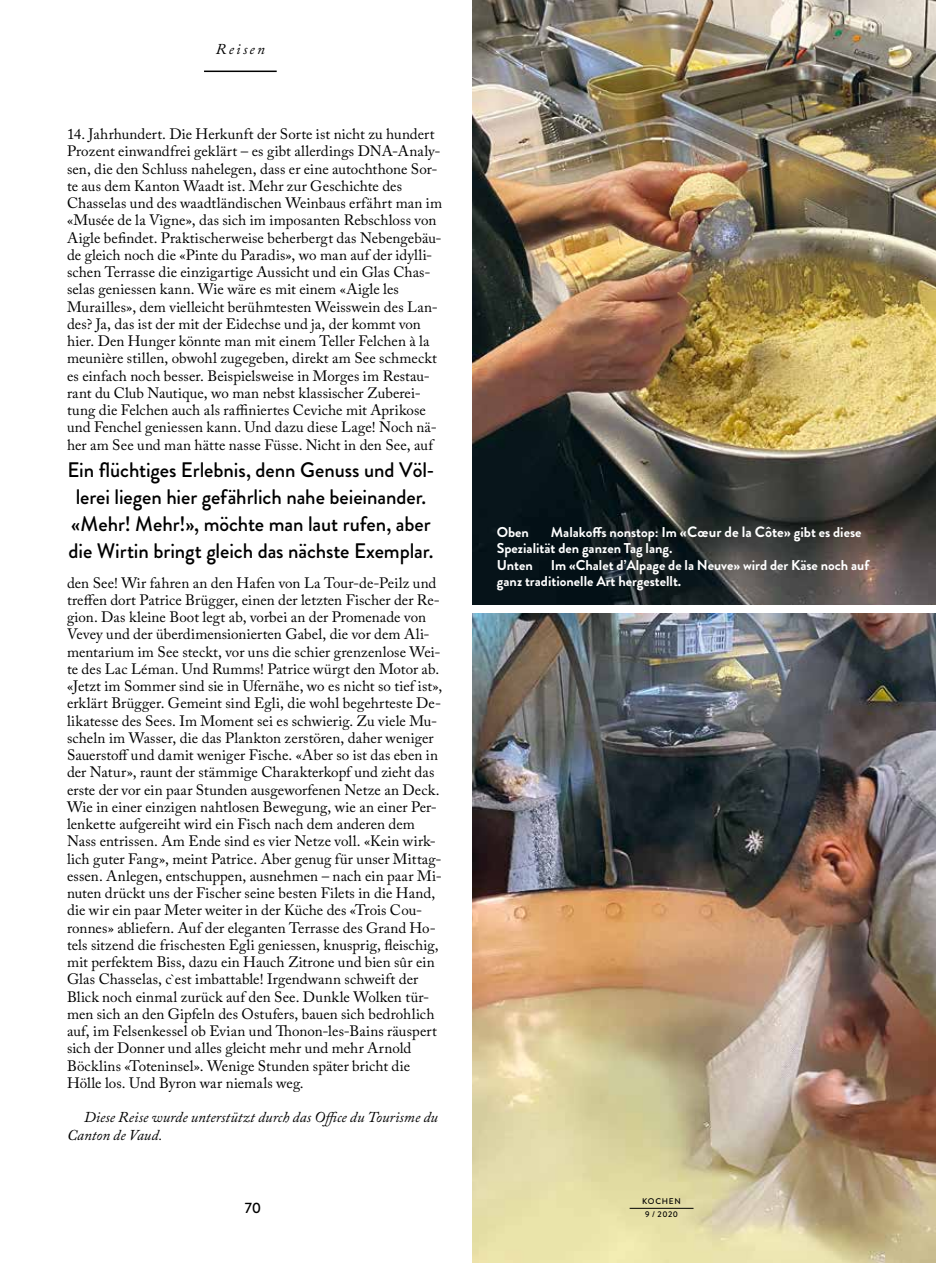
<style>
.page{position:relative;width:936px;height:1263px;background:#fff}
.page>*{position:absolute;margin:0;border:0;box-sizing:border-box;transform-origin:0 0}
.t1{font:500 21px/27px "Brandon Grotesque";letter-spacing:-.005em;color:#000;text-align:center}
.t2{font:15px/17.2px "Adobe Caslon Pro";letter-spacing:.005em;color:#000}
.t3{font:italic 15px/17.2px "Adobe Caslon Pro";letter-spacing:.005em;color:#000}
.t4{font:500 15px "Brandon Grotesque";color:#000}
.t5{font:700 14.25px/16.5px "Brandon Grotesque";color:#fff}
.t6{font:500 8.25px/13.5px "Brandon Grotesque";letter-spacing:.07em;color:#000;text-align:center}
.s1{font-size:15px}
</style>
<div class="page">
<img style="left:472px;top:0;width:463px;height:605px">
<img style="left:472px;top:613px;width:463px;height:650px">
<hr style="left:629px;top:1208px;width:64px;height:1px;background:#000">
<hr style="left:204px;top:71px;width:73px;height:1px;background:#000">
<p class="t3" style="left:216px;top:40px;width:51px">Reisen</p>
<p class="t2" style="left:67px;top:125px;width:377px">14. Jahrhundert. Die Herkunft der Sorte ist nicht zu hundert Prozent einwandfrei geklärt – es gibt allerdings DNA-Analy&shy;sen, die den Schluss nahelegen, dass er eine autochthone Sor&shy;te aus dem Kanton Waadt ist. Mehr zur Geschichte des Chasselas und des waadtländischen Weinbaus erfährt man im «Musée de la Vigne», das sich im imposanten Rebschloss von Aigle befindet. Praktischerweise beherbergt das Nebengebäu&shy;de gleich noch die «Pinte du Paradis», wo man auf der idylli&shy;schen Terrasse die einzigartige Aussicht und ein Glas Chas&shy;selas geniessen kann. Wie wäre es mit einem «Aigle les Murailles», dem vielleicht berühmtesten Weisswein des Lan&shy;des? Ja, das ist der mit der Eidechse und ja, der kommt von hier. Den Hunger könnte man mit einem Teller Felchen à la meunière stillen, obwohl zugegeben, direkt am See schmeckt es einfach noch besser. Beispielsweise in Morges im Restau&shy;rant du Club Nautique, wo man nebst klassischer Zuberei&shy;tung die Felchen auch als raffiniertes Ceviche mit Aprikose und Fenchel geniessen kann. Und dazu diese Lage! Noch nä&shy;her am See und man hätte nasse Füsse. Nicht in den See, auf</p>
<h1 class="t1" style="left:67px;top:457px;width:368px">Ein flüchtiges Erlebnis, denn Genuss und Völ&shy;lerei liegen hier gefährlich nahe beieinander. «Mehr! Mehr!», möchte man laut rufen, aber die Wirtin bringt gleich das nächste Exemplar.</h1>
<p class="t2" style="left:67px;top:574px;width:377px">den See! Wir fahren an den Hafen von La Tour-de-Peilz und treffen dort Patrice Brügger, einen der letzten Fischer der Re&shy;gion. Das kleine Boot legt ab, vorbei an der Promenade von Vevey und der überdimensionierten Gabel, die vor dem Ali&shy;mentarium im See steckt, vor uns die schier grenzenlose Wei&shy;te des Lac Léman. Und Rumms! Patrice würgt den Motor ab. «Jetzt im Sommer sind sie in Ufernähe, wo es nicht so tief ist», erklärt Brügger. Gemeint sind Egli, die wohl begehrteste De&shy;likatesse des Sees. Im Moment sei es schwierig. Zu viele Mu&shy;scheln im Wasser, die das Plankton zerstören, daher weniger Sauerstoff und damit weniger Fische. «Aber so ist das eben in der Natur», raunt der stämmige Charakterkopf und zieht das erste der vor ein paar Stunden ausgeworfenen Netze an Deck.<br>Wie in einer einzigen nahtlosen Bewegung, wie an einer Per&shy;lenkette aufgereiht wird ein Fisch nach dem anderen dem Nass entrissen. Am Ende sind es vier Netze voll. «Kein wirk&shy;lich guter Fang», meint Patrice. Aber genug für unser Mittag&shy;essen. Anlegen, entschuppen, ausnehmen – nach ein paar Mi&shy;nuten drückt uns der Fischer seine besten Filets in die Hand, die wir ein paar Meter weiter in der Küche des «Trois Cou&shy;ronnes» abliefern. Auf der eleganten Terrasse des Grand Ho&shy;tels sitzend die frischesten Egli geniessen, knusprig, fleischig, mit perfektem Biss, dazu ein Hauch Zitrone und bien sûr ein Glas Chasselas, c`est imbattable! Irgendwann schweift der Blick noch einmal zurück auf den See. Dunkle Wolken tür&shy;men sich an den Gipfeln des Ostufers, bauen sich bedrohlich auf, im Felsenkessel ob Evian und Thonon-les-Bains räuspert sich der Donner und alles gleicht mehr und mehr Arnold Böcklins «Toteninsel». Wenige Stunden später bricht die Hölle los. Und Byron war niemals weg.</p>
<p class="t3" style="left:67px;top:1108px;width:372px;text-indent:17px">Diese Reise wurde unterstützt durch das Office du Tourisme du<br>Canton de Vaud.</p>
<p class="t4" style="left:245px;top:1197px;width:18px">70</p>
<p class="t5" style="left:497px;top:524px;width:366px;text-indent:54px">Malakoffs nonstop: Im <span class="s1">«Cœur de la Côte»</span> gibt es diese<br>Spezialität den ganzen Tag lang.<br>Unten</p>
<p class="t5" style="left:497px;top:524px;width:34px">Oben</p>
<p class="t5" style="left:497px;top:557px;width:374px;text-indent:54px">Im «Chalet d’Alpage de la Neuve» wird der Käse noch auf ganz traditionelle Art hergestellt.</p>
<p class="t6" style="left:642px;top:1194px;width:40px">KOCHEN<br>9 / 2020</p>
</div>
